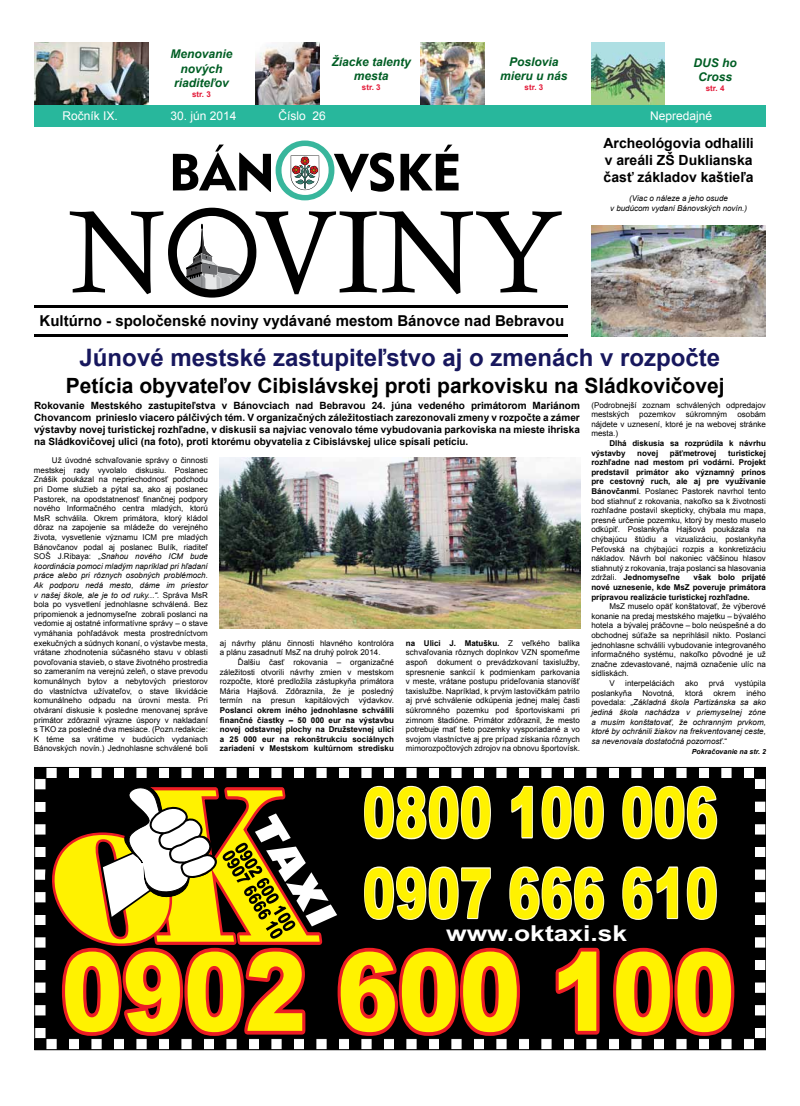
<style>
.page{position:relative;width:800px;height:1106px;background:#fff}
.page>*{position:absolute;margin:0;border:0;box-sizing:border-box;transform-origin:0 0}
.t1{font:900 108.8px "Arial";color:#fff200;scale:.84 1}
.t2{font:900 68.7px/80.6px "Arial";color:#fff200;scale:.7 1}
.t3{font:700 24px "Arial";color:#17175d}
.t4{font:700 22px "Arial";color:#fff;scale:1.2 1}
.t5{font:700 21px "Arial";color:#000}
.t6{font:700 15px "Arial";color:#000}
.t7{font:700 14px/16.8px "Arial";color:#000;text-align:justify}
.t8{font:italic 700 12px/14.4px "Arial";color:#005e24;text-align:center}
.t9{font:12px "Arial";color:#fff}
.t10{font:700 10px/12px "Arial";color:#000;text-align:justify}
.t11{font:8px/9.6px "Arial";color:#000;text-align:justify}
.t12{font:700 8px/9.6px "Arial";color:#000;text-align:justify}
.t13{font:italic 8px/9.6px "Arial";color:#000;text-align:justify}
.t14{font:700 8px "Arial";color:#e31837}
.t15{font:italic 700 7px "Arial";color:#000}
.s1{font-weight:700}
.s2{font-style:italic}
.s3{font-style:normal}
</style>
<div class="page">
<img style="left:255px;top:43px;width:64px;height:62px">
<img style="left:220px;top:457px;width:360px;height:171px">
<svg style="left:173px;top:140px;width:285px;height:60px"></svg>
<svg style="left:70px;top:211px;width:491px;height:83px"></svg>
<svg style="left:168px;top:208px;width:88px;height:89px"></svg>
<div style="left:34px;top:105px;width:731px;height:22px;background:#28b79c"></div>
<hr style="left:34px;top:335px;width:533px;height:2px;background:#000">
<hr style="left:34px;top:306px;width:533px;height:2px;background:#000">
<hr style="left:34px;top:778px;width:731px;height:1px;background:#000">
<hr style="left:34px;top:767px;width:731px;height:1px;background:#000">
<hr style="left:34px;top:1049px;width:731px;height:1px;background:#000">
<hr style="left:34px;top:1038px;width:731px;height:1px;background:#000">
<div style="left:754px;top:789px;width:11px;height:12px;background:#000"></div>
<div style="left:754px;top:812px;width:11px;height:11px;background:#000"></div>
<div style="left:754px;top:835px;width:11px;height:11px;background:#000"></div>
<div style="left:754px;top:857px;width:11px;height:12px;background:#000"></div>
<div style="left:754px;top:880px;width:11px;height:11px;background:#000"></div>
<div style="left:754px;top:902px;width:11px;height:12px;background:#000"></div>
<div style="left:754px;top:925px;width:11px;height:11px;background:#000"></div>
<div style="left:754px;top:948px;width:11px;height:11px;background:#000"></div>
<div style="left:754px;top:970px;width:11px;height:12px;background:#000"></div>
<div style="left:754px;top:993px;width:11px;height:11px;background:#000"></div>
<div style="left:754px;top:1015px;width:11px;height:12px;background:#000"></div>
<hr style="left:754px;top:778px;width:1px;height:260px;background:#000">
<hr style="left:765px;top:778px;width:1px;height:260px;background:#000">
<svg style="left:754px;top:1038px;width:12px;height:11px"></svg>
<svg style="left:754px;top:767px;width:12px;height:12px"></svg>
<svg style="left:34px;top:768px;width:709px;height:281px;background:#523523"></svg>
<img style="left:34px;top:43px;width:114px;height:62px">
<img style="left:591px;top:226px;width:174px;height:111px">
<img style="left:420px;top:43px;width:65px;height:62px">
<img style="left:591px;top:43px;width:73px;height:62px">
<h3 class="t8" style="left:170px;top:47px;width:64px">Menovanie nových riaditeľov</h3>
<p class="t14" style="left:192px;top:89px;width:20px">str. 3</p>
<h3 class="t8" style="left:331px;top:55px;width:81px">Žiacke talenty mesta</h3>
<p class="t14" style="left:362px;top:81px;width:20px">str. 3</p>
<h3 class="t8" style="left:500px;top:55px;width:69px">Poslovia mieru u nás</h3>
<p class="t14" style="left:524px;top:81px;width:20px">str. 3</p>
<h3 class="t8" style="left:693px;top:56px;width:45px">DUS ho<br>Cross</h3>
<p class="t14" style="left:705px;top:82px;width:20px">str. 4</p>
<h3 class="t9" style="left:62px;top:107px;width:57px">Ročník IX.</h3>
<h3 class="t9" style="left:170px;top:107px;width:68px">30. jún 2014</h3>
<h3 class="t9" style="left:278px;top:107px;width:49px">Číslo 26</h3>
<h3 class="t9" style="left:650px;top:107px;width:64px">Nepredajné</h3>
<h3 class="t7" style="left:603px;top:135px;width:152px">Archeológovia odhalili v areáli ZŠ Duklianska časť základov kaštieľa</h3>
<p class="t13" style="left:610px;top:193px;width:138px;text-align:center">(Viac o náleze a jeho osude<br>v budúcom vydaní Bánovských novín.)</p>
<h3 class="t6" style="left:40px;top:311px;width:526px">Kultúrno - spoločenské noviny vydávané mestom Bánovce nad Bebravou</h3>
<h3 class="t3" style="left:80px;top:342px;width:642px">Júnové mestské zastupiteľstvo aj o zmenách v rozpočte</h3>
<h3 class="t5" style="left:66px;top:372px;width:660px">Petícia obyvateľov Cibislávskej proti parkovisku na Sládkovičovej</h3>
<p class="t11" style="left:591px;top:400px;width:176px">(Podrobnejší zoznam schválených odpredajov mestských</p>
<p class="t10" style="left:34px;top:400px;width:547px">Rokovanie Mestského zastupiteľstva v Bánovciach nad Bebravou 24. júna vedeného primátorom Mariánom Chovancom prinieslo viacero pálčivých tém. V organizačných záležitostiach zarezonovali zmeny v rozpočte a zámer výstavby novej turistickej rozhľadne, v diskusii sa najviac venovalo téme vybudovania parkoviska na mieste ihriska na Sládkovičovej ulici (na foto), proti ktorému obyvatelia z Cibislávskej ulice spísali petíciu.</p>
<p class="t11" style="left:591px;top:409px;width:176px;text-indent:146px">osobám nájdete v uznesení, ktoré je na webovej stránke mesta.)</p>
<p class="t12" style="left:591px;top:438px;width:176px;text-indent:18px">Dlhá diskusia sa rozprúdila k návrhu výstavby</p>
<p class="t11" style="left:639px;top:409px;width:38px">pozemkov</p>
<p class="t11" style="left:685px;top:409px;width:43px">súkromným</p>
<p class="t12" style="left:637px;top:448px;width:22px">novej</p>
<p class="t12" style="left:669px;top:448px;width:48px">päťmetrovej</p>
<p class="t11" style="left:591px;top:448px;width:176px;text-indent:137px"><span class="s1">turistickej rozhľadne nad mestom pri vodárni. Projekt predstavil primátor ako významný prínos pre cestovný ruch, ale aj pre využívanie Bánovčanmi</span>. Poslanec Pastorek navrhol tento bod stiahnuť z rokovania, nakoľko sa k životnosti rozhľadne postavil skepticky, chýbala mu mapa, presné určenie pozemku, ktorý by mesto muselo odkúpiť. Poslankyňa Hajšová poukázala na chýbajúcu štúdiu a vizualizáciu, poslankyňa Peťovská na chýbajúci rozpis a konkretizáciu nákladov. Návrh bol nakoniec väčšinou hlasov stiahnutý z rokovania, traja poslanci sa hlasovania zdržali. <span class="s1">Jednomyseľne</span></p>
<p class="t11" style="left:34px;top:455px;width:175px;text-indent:18px">Už úvodné schvaľovanie správy o činnosti mestskej rady vyvolalo diskusiu. Poslanec Znášik poukázal na nepriechodnosť podchodu pri Dome služieb a pýtal sa, ako aj poslanec Pastorek, na opodstatnenosť finančnej podpory nového Informačného centra mladých, ktorú MsR schválila. Okrem primátora, ktorý kládol dôraz na zapojenie sa mládeže do verejného života, vysvetlenie významu ICM pre mladých Bánovčanov podal aj poslanec Bulík, riaditeľ SOŠ J.Ribaya: „<span class="s2">Snahou nového ICM bude koordinácia pomoci mladým napríklad pri hľadaní práce alebo pri rôznych osobných problémoch.<br>Ak podporu nedá mesto, dáme im priestor v našej škole, ale je to od ruky...“.</span> Správa MsR bola po vysvetlení jednohlasne schválená. Bez pripomienok a jednomyseľne zobrali poslanci na vedomie aj ostatné informatívne správy – o stave vymáhania pohľadávok mesta prostredníctvom exekučných a súdnych konaní, o výstavbe mesta, vrátane zhodnotenia súčasného stavu v oblasti povoľovania stavieb, o stave životného prostredia so zameraním na verejnú zeleň, o stave prevodu komunálnych bytov a nebytových priestorov do vlastníctva užívateľov, o stave likvidácie komunálneho odpadu na úrovni mesta. Pri otváraní diskusie k posledne menovanej správe primátor zdôraznil výrazne úspory v nakladaní s TKO za posledné dva mesiace. (Pozn.redakcie:<br>K téme sa vrátime v budúcich vydaniach Bánovských novín.) Jednohlasne schválené boli</p>
<p class="t12" style="left:591px;top:573px;width:176px;text-indent:102px">však bolo prijaté nové uznesenie, kde MsZ poveruje primátora prípravou realizácie turistickej rozhľadne.</p>
<p class="t11" style="left:609px;top:601px;width:158px">MsZ muselo opäť konštatovať, že výberové</p>
<p class="t11" style="left:591px;top:611px;width:176px">konanie na predaj mestského majetku – bývalého</p>
<p class="t11" style="left:591px;top:621px;width:176px">hotela a bývalej práčovne – bolo neúspešné a do</p>
<p class="t11" style="left:591px;top:630px;width:176px">obchodnej súťaže sa neprihlásil nikto. Poslanci</p>
<p class="t11" style="left:591px;top:640px;width:176px">jednohlasne schválili vybudovanie integrovaného</p>
<p class="t11" style="left:591px;top:649px;width:176px">informačného systému, nakoľko pôvodné je už</p>
<p class="t11" style="left:591px;top:659px;width:176px">značne zdevastované, najmä označenie ulíc na</p>
<p class="t11" style="left:591px;top:669px;width:39px">sídliskách.</p>
<p class="t11" style="left:609px;top:678px;width:7px">V</p>
<p class="t11" style="left:625px;top:678px;width:51px">interpeláciách</p>
<p class="t11" style="left:685px;top:678px;width:14px">ako</p>
<p class="t11" style="left:708px;top:678px;width:17px">prvá</p>
<p class="t11" style="left:734px;top:678px;width:33px">vystúpila</p>
<p class="t11" style="left:591px;top:688px;width:42px">poslankyňa</p>
<p class="t11" style="left:642px;top:688px;width:34px">Novotná,</p>
<p class="t11" style="left:685px;top:688px;width:19px">ktorá</p>
<p class="t11" style="left:713px;top:688px;width:24px">okrem</p>
<p class="t11" style="left:406px;top:638px;width:175px"><span class="s1">na Ulici J. Matušku.</span> Z veľkého balíka schvaľovania rôznych doplnkov VZN spomeňme aspoň dokument o prevádzkovaní taxislužby, spresnenie sankcií k podmienkam parkovania v meste, vrátane postupu prideľovania stanovíšť taxislužbe. Napríklad, k prvým lastovičkám patrilo aj prvé schválenie odkúpenia jednej malej časti súkromného pozemku pod športoviskami pri zimnom štadióne. Primátor zdôraznil, že mesto potrebuje mať tieto pozemky vysporiadané a vo svojom vlastníctve aj pre prípad získania rôznych mimorozpočtových zdrojov na obnovu športovísk.</p>
<p class="t11" style="left:220px;top:638px;width:175px">aj návrhy plánu činnosti hlavného kontrolóra a plánu zasadnutí MsZ na druhý polrok 2014.</p>
<p class="t11" style="left:220px;top:657px;width:175px;text-indent:18px">Ďalšiu časť rokovania – organizačné záležitosti otvorili návrhy zmien v mestskom rozpočte, ktoré predložila zástupkyňa primátora Mária Hajšová. Zdôraznila, že je posledný termín na presun kapitálových výdavkov.</p>
<p class="t12" style="left:220px;top:705px;width:175px">Poslanci okrem iného jednohlasne schválili finančné čiastky – 50 000 eur na výstavbu novej odstavnej plochy na Družstevnej ulici a 25 000 eur na rekonštrukciu sociálnych zariadení v Mestskom kultúrnom stredisku</p>
<p class="t13" style="left:591px;top:688px;width:176px;text-indent:155px"><span class="s3">iného povedala: „</span>Základná škola Partizánska sa ako jediná škola nachádza v priemyselnej zóne a musím konštatovať, že ochranným prvkom, ktoré by ochránili žiakov na frekventovanej ceste, sa nevenovala dostatočná pozornosť<span class="s3">.“</span></p>
<p class="t15" style="left:691px;top:747px;width:75px">Pokračovanie na str. 2</p>
<h2 class="t2" style="left:363px;top:770px;width:508px">0800 100 006<br>0907 666 610</h2>
<h3 class="t4" style="left:446px;top:919px;width:152px">www.oktaxi.sk</h3>
<h1 class="t1" style="left:61px;top:913px;width:803px">0902 600 100</h1>
</div>
